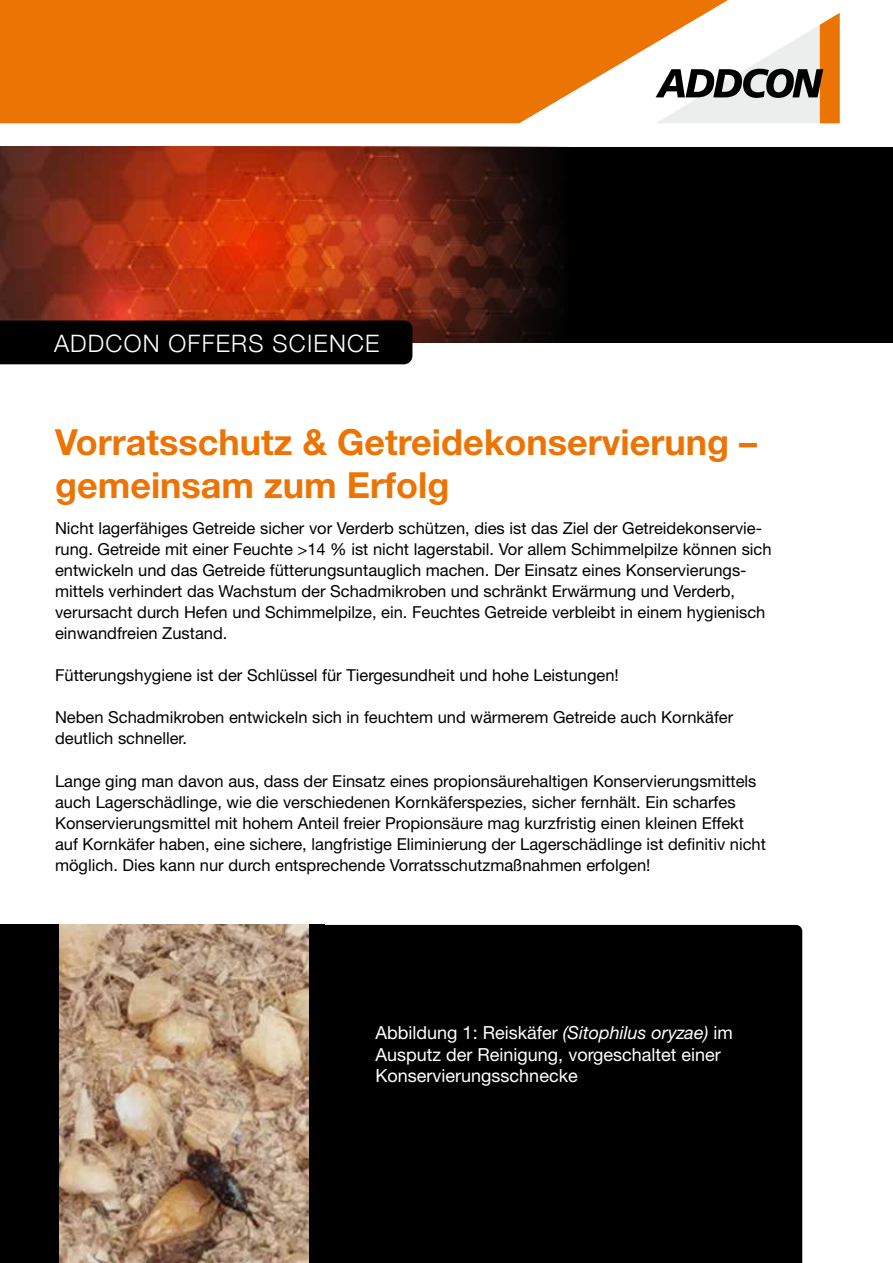
<style>
.page{position:relative;width:893px;height:1263px;background:#fff}
.page>*{position:absolute;margin:0;border:0;box-sizing:border-box;transform-origin:0 0}
.t1{font:700 36px/43.2px "Helvetica Neue LT Std";color:#ec7404}
.t2{font:300 24px "Helvetica Neue";letter-spacing:.05em;color:#fff}
.t3{font:18px/21.6px "Helvetica Neue LT Std";color:#fff}
.t4{font:16.5px/21px "Helvetica Neue LT Std";color:#000}
.s1{font-style:italic}
</style>
<div class="page">
<div style="left:324px;top:925px;width:478px;height:338px;background:#000"></div>
<div style="left:0;top:925px;width:324px;height:338px;background:#000"></div>
<img style="left:60px;top:925px;width:248px;height:338px">
<svg style="left:728px;top:13px;width:112px;height:110px"></svg>
<svg style="left:0;top:0;width:728px;height:123px;background:#eb8424"></svg>
<div style="left:208px;top:147px;width:685px;height:195px;background:#000"></div>
<img style="left:0;top:147px;width:563px;height:195px">
<div style="left:0;top:320px;width:412px;height:44px;background:#000"></div>
<h2 class="t2" style="left:54px;top:324px;width:327px">ADDCON OFFERS SCIENCE</h2>
<h1 class="t1" style="left:55px;top:420px;width:704px">Vorratsschutz &amp; Getreidekonservierung – gemeinsam zum Erfolg</h1>
<p class="t4" style="left:55px;top:517px;width:718px">Nicht lagerfähiges Getreide sicher vor Verderb schützen, dies ist das Ziel der Getreidekonservie&shy;rung. Getreide mit einer Feuchte &gt;14 % ist nicht lagerstabil. Vor allem Schimmelpilze können sich entwickeln und das Getreide fütterungsuntauglich machen. Der Einsatz eines Konservierungs&shy;mittels verhindert das Wachstum der Schadmikroben und schränkt Erwärmung und Verderb, verursacht durch Hefen und Schimmelpilze, ein. Feuchtes Getreide verbleibt in einem hygienisch einwandfreien Zustand.</p>
<p class="t4" style="left:55px;top:664px;width:565px">Fütterungshygiene ist der Schlüssel für Tiergesundheit und hohe Leistungen!</p>
<p class="t4" style="left:55px;top:707px;width:680px">Neben Schadmikroben entwickeln sich in feuchtem und wärmerem Getreide auch Kornkäfer deutlich schneller.</p>
<p class="t4" style="left:55px;top:770px;width:712px">Lange ging man davon aus, dass der Einsatz eines propionsäurehaltigen Konservierungsmittels auch Lagerschädlinge, wie die verschiedenen Kornkäferspezies, sicher fernhält. Ein scharfes Konservierungsmittel mit hohem Anteil freier Propionsäure mag kurzfristig einen kleinen Effekt auf Kornkäfer haben, eine sichere, langfristige Eliminierung der Lagerschädlinge ist definitiv nicht möglich. Dies kann nur durch entsprechende Vorratsschutzmaßnahmen erfolgen!</p>
<p class="t3" style="left:376px;top:1021px;width:359px">Abbildung 1: Reiskäfer <span class="s1">(Sitophilus oryzae)</span> im<br>Ausputz der Reinigung, vorgeschaltet einer<br>Konservierungsschnecke</p>
</div>
